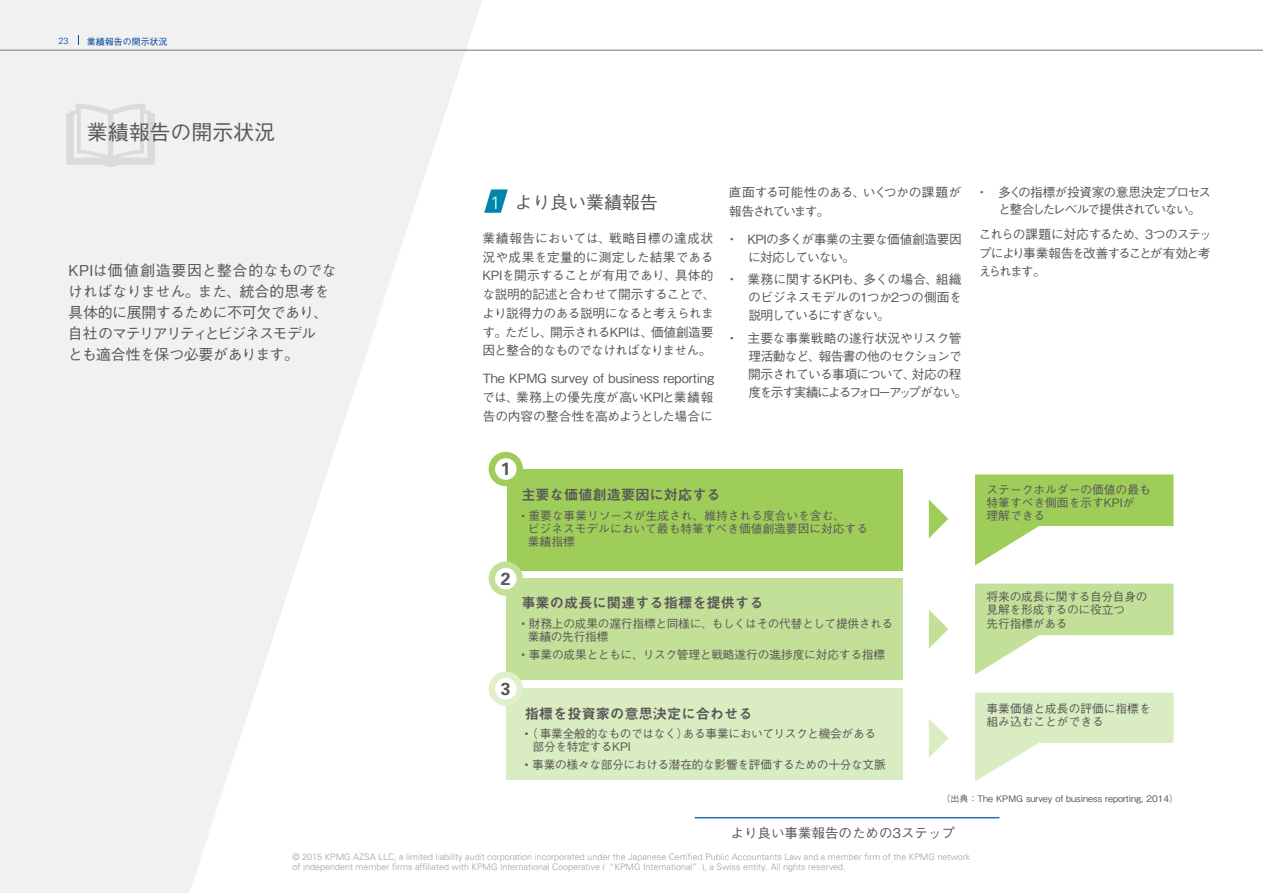
<style>
.page{position:relative;width:1263px;height:893px;background:#fff}
.page>*{position:absolute;margin:0;border:0;box-sizing:border-box;transform-origin:0 0}
.t1{font:500 21px "Gothic BBB Pro";letter-spacing:-.005em;color:#595757}
.t2{font:500 18px "Gothic BBB Pro";letter-spacing:-.005em;color:#595757}
.t3{font:300 18px "Univers 45";color:#fff}
.t4{font:700 17.55px "Univers 65";color:#595757}
.t5{font:500 15px/21px "Gothic BBB Pro";letter-spacing:-.03em;color:#595757}
.t6{font:14.25px "Midashi Go Pro MB31";color:#595757}
.t7{font:500 13.5px "Gothic BBB Pro";color:#595757}
.t8{font:500 12.75px/18.8px "Gothic BBB Pro";letter-spacing:-.045em;color:#595757}
.t9{font:500 12.75px/18px "Gothic BBB Pro";letter-spacing:-.065em;color:#595757}
.t10{font:500 12.75px/18.5px "Gothic BBB Pro";letter-spacing:-.105em;color:#595757}
.t11{font:500 12.75px/17.2px "Gothic BBB Pro";letter-spacing:-.1em;color:#595757}
.t12{font:500 11.7px/13.2px "Gothic BBB Pro";letter-spacing:-.015em;color:#595757}
.t13{font:300 9px/10.5px "Univers 45";color:#9fa0a0}
.t14{font:500 9px "Gothic BBB Pro";color:#595757}
.t15{font:500 9px "Gothic BBB Pro";letter-spacing:-.005em;color:#004495}
.t16{font:300 9px "Univers 45";color:#004495}
.s1{font-size:10.95px}
</style>
<div class="page">
<svg style="left:0;top:0;width:486px;height:893px;fill:#f1f1f2"></svg>
<hr style="left:0;top:50px;width:1263px;height:1px;background:#75757c">
<svg style="left:484px;top:189px;width:24px;height:24px"></svg>
<svg style="left:66px;top:104px;width:89px;height:63px"></svg>
<hr style="left:695px;top:817px;width:304px;height:1px;background:#336aaa">
<svg style="left:929px;top:499px;width:19px;height:39px"></svg>
<svg style="left:975px;top:474px;width:198px;height:91px"></svg>
<div style="left:507px;top:469px;width:395px;height:101px;background:#9ecd59"></div>
<svg style="left:492px;top:455px;width:28px;height:28px"></svg>
<div style="left:489px;top:452px;width:34px;height:34px;border:6px solid #9ecd59;border-radius:50%"></div>
<svg style="left:929px;top:610px;width:19px;height:39px"></svg>
<svg style="left:975px;top:584px;width:198px;height:91px"></svg>
<div style="left:506px;top:579px;width:396px;height:101px;background:#c2e097"></div>
<svg style="left:492px;top:565px;width:28px;height:28px"></svg>
<div style="left:489px;top:561px;width:34px;height:35px;border:6px solid #c2e097;border-radius:50%"></div>
<svg style="left:929px;top:719px;width:19px;height:38px"></svg>
<svg style="left:975px;top:693px;width:198px;height:88px"></svg>
<div style="left:506px;top:689px;width:396px;height:91px;background:#daecc1"></div>
<svg style="left:492px;top:675px;width:28px;height:28px"></svg>
<div style="left:489px;top:672px;width:34px;height:34px;border:6px solid #e1efcb;border-radius:50%"></div>
<p class="t16" style="left:58px;top:35px;width:12px">23</p>
<p class="t15" style="left:87px;top:34px;width:82px">業績報告の開示状況</p>
<h1 class="t1" style="left:87px;top:116px;width:190px">業績報告の開示状況</h1>
<p class="t5" style="left:68px;top:258px;width:270px">KPIは価値創造要因と整合的なものでなければなりません。また、統合的思考を具体的に展開するために不可欠であり、自社のマテリアリティとビジネスモデル<br>とも適合性を保つ必要があります。</p>
<h2 class="t3" style="left:490px;top:192px;width:12px">1</h2>
<h2 class="t2" style="left:514px;top:188px;width:145px">より良い業績報告</h2>
<p class="t8" style="left:482px;top:227px;width:235px">業績報告においては、戦略目標の達成状況や成果を定量的に測定した結果である<br>KPIを開示することが有用であり、具体的な説明的記述と合わせて開示することで、より説得力のある説明になると考えられます。ただし、開示されるKPIは、価値創造要因と整合的なものでなければなりません。</p>
<p class="t8" style="left:482px;top:367px;width:233px;text-align:justify">The KPMG survey of business reportingでは、業務上の優先度が高いKPIと業績報告の内容の整合性を高めようとした場合に</p>
<p class="t8" style="left:729px;top:181px;width:234px">直面する可能性のある、いくつかの課題が報告されています。</p>
<p class="t8" style="left:748px;top:228px;width:215px;line-height:18px;text-indent:-23px">・　KPIの多くが事業の主要な価値創造要因に対応していない。</p>
<p class="t8" style="left:748px;top:269px;width:215px;line-height:18px;text-align:justify;text-indent:-23px">・　業務に関するKPIも、多くの場合、組織のビジネスモデルの1つか2つの側面を説明しているにすぎない。</p>
<p class="t9" style="left:748px;top:327px;width:221px;text-indent:-23px">・　主要な事業戦略の遂行状況やリスク管理活動など、報告書の他のセクションで開示されている事項について、対応の程度を示す実績によるフォローアップがない。</p>
<h3 class="t4" style="left:501px;top:459px;width:11px">1</h3>
<h3 class="t4" style="left:501px;top:568px;width:11px">2</h3>
<h3 class="t4" style="left:501px;top:678px;width:11px">3</h3>
<p class="t6" style="left:521px;top:484px;width:201px">主要な価値創造要因に対応する</p>
<p class="t12" style="left:528px;top:508px;width:342px;text-indent:-7px"><span class="s1">•</span> 重要な事業リソースが生成され、維持される度合いを含む、<br>ビジネスモデルにおいて最も特筆すべき価値創造要因に対応する業績指標</p>
<p class="t6" style="left:521px;top:591px;width:244px">事業の成長に関連する指標を提供する</p>
<p class="t12" style="left:528px;top:615px;width:367px;text-indent:-7px">• 財務上の成果の遅行指標と同様に、もしくはその代替として提供される業績の先行指標</p>
<p class="t12" style="left:521px;top:646px;width:365px">• 事業の成果とともに、リスク管理と戦略遂行の進捗度に対応する指標</p>
<p class="t6" style="left:525px;top:702px;width:230px">指標を投資家の意思決定に合わせる</p>
<p class="t12" style="left:533px;top:726px;width:345px;text-indent:-8px">• （事業全般的なものではなく）ある事業においてリスクと機会がある部分を特定するKPI</p>
<p class="t12" style="left:525px;top:756px;width:363px">• 事業の様々な部分における潜在的な影響を評価するための十分な文脈</p>
<p class="t11" style="left:998px;top:182px;width:215px;text-indent:-23px">・　多くの指標が投資家の意思決定プロセスと整合したレベルで提供されていない。</p>
<p class="t10" style="left:979px;top:224px;width:235px">これらの課題に対応するため、3つのステップにより事業報告を改善することが有効と考えられます。</p>
<p class="t12" style="left:986px;top:482px;width:166px">ステークホルダーの価値の最も特筆すべき側面を示すKPIが<br>理解できる</p>
<p class="t12" style="left:986px;top:589px;width:163px">将来の成長に関する自分自身の見解を形成するのに役立つ<br>先行指標がある</p>
<p class="t12" style="left:986px;top:700px;width:166px">事業価値と成長の評価に指標を</p>
<p class="t12" style="left:986px;top:713px;width:119px">組み込むことができる</p>
<p class="t14" style="left:941px;top:792px;width:238px">（出典：The KPMG survey of business reporting, 2014）</p>
<p class="t7" style="left:731px;top:822px;width:226px">より良い事業報告のための3ステップ</p>
<p class="t13" style="left:292px;top:851px;width:679px">© 2015 KPMG AZSA LLC, a limited liability audit corporation incorporated under the Japanese Certified Public Accountants Law and a member firm of the KPMG network of independent member firms affiliated with KPMG International Cooperative ( “KPMG International” ), a Swiss entity. All rights reserved.</p>
</div>
